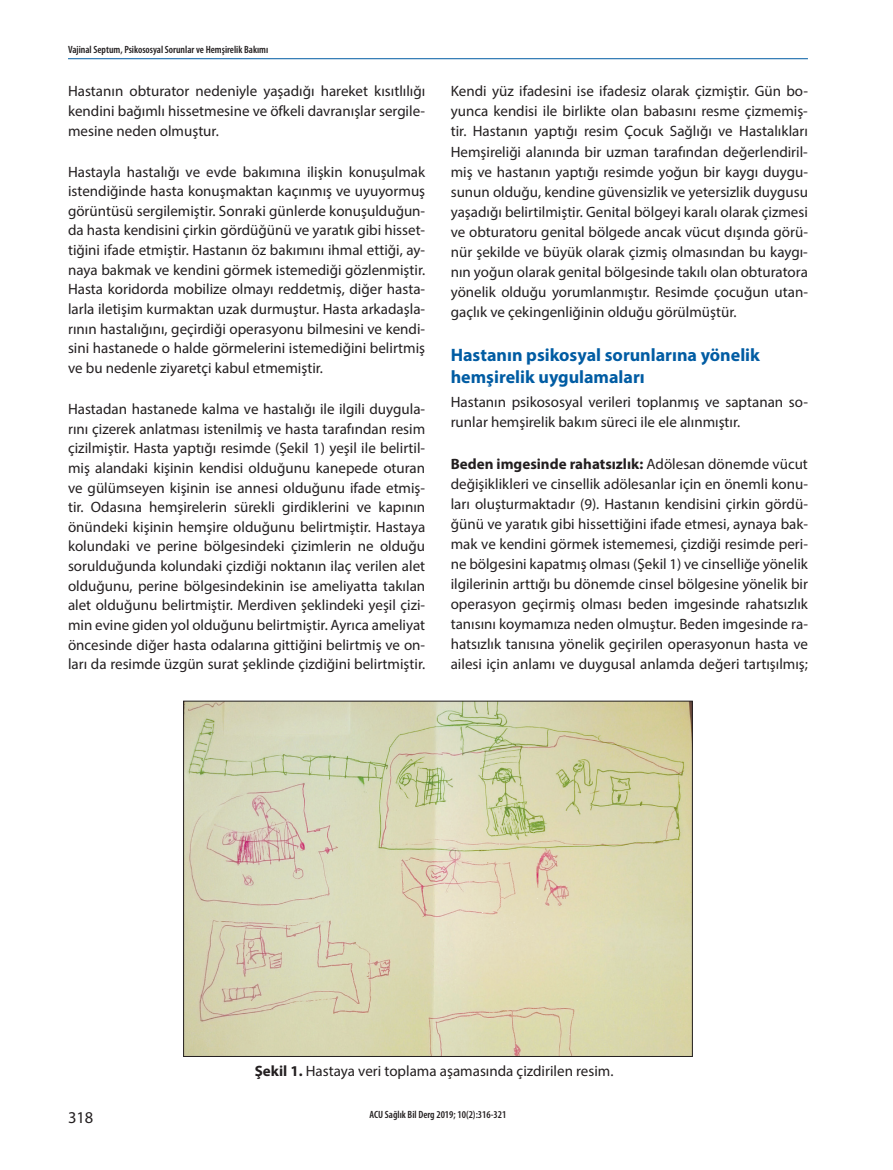
<style>
.page{position:relative;width:893px;height:1170px;background:#fff}
.page>*{position:absolute;margin:0;border:0;box-sizing:border-box;transform-origin:0 0}
.t1{font:700 18px/22.2px "Myriad Pro";color:#015ca3}
.t2{font:16.5px "Myriad Pro";color:#231f20}
.t3{font:15px/19.6px "Myriad Pro";color:#231f20;text-align:justify}
.t4{font:600 condensed 10.5px "Myriad Pro";color:#231f20}
.s1{font-weight:700}
</style>
<div class="page">
<hr style="left:68px;top:58px;width:740px;height:1px;background:#015ca3">
<img style="left:185px;top:703px;width:505px;height:351px">
<p class="t4" style="left:68px;top:44px;width:202px">Vajinal Septum, Psikososyal Sorunlar ve Hemşirelik Bakımı</p>
<p class="t3" style="left:68px;top:81px;width:359px">Hastanın obturator nedeniyle yaşadığı hareket kısıtlılığı kendini bağımlı hissetmesine ve öfkeli davranışlar sergile&shy;mesine neden olmuştur.</p>
<p class="t3" style="left:68px;top:161px;width:359px">Hastayla hastalığı ve evde bakımına ilişkin konuşulmak istendiğinde hasta konuşmaktan kaçınmış ve uyuyormuş görüntüsü sergilemiştir. Sonraki günlerde konuşulduğun&shy;da hasta kendisini çirkin gördüğünü ve yaratık gibi hisset&shy;tiğini ifade etmiştir. Hastanın öz bakımını ihmal ettiği, ay&shy;naya bakmak ve kendini görmek istemediği gözlenmiştir.<br>Hasta koridorda mobilize olmayı reddetmiş, diğer hasta&shy;larla iletişim kurmaktan uzak durmuştur. Hasta arkadaşla&shy;rının hastalığını, geçirdiği operasyonu bilmesini ve kendi&shy;sini hastanede o halde görmelerini istemediğini belirtmiş ve bu nedenle ziyaretçi kabul etmemiştir.</p>
<p class="t3" style="left:68px;top:399px;width:359px">Hastadan hastanede kalma ve hastalığı ile ilgili duygula&shy;rını çizerek anlatması istenilmiş ve hasta tarafından resim çizilmiştir. Hasta yaptığı resimde (Şekil 1) yeşil ile belirtil&shy;miş alandaki kişinin kendisi olduğunu kanepede oturan ve gülümseyen kişinin ise annesi olduğunu ifade etmiş&shy;tir. Odasına hemşirelerin sürekli girdiklerini ve kapının önündeki kişinin hemşire olduğunu belirtmiştir. Hastaya kolundaki ve perine bölgesindeki çizimlerin ne olduğu sorulduğunda kolundaki çizdiği noktanın ilaç verilen alet olduğunu, perine bölgesindekinin ise ameliyatta takılan alet olduğunu belirtmiştir. Merdiven şeklindeki yeşil çizi&shy;min evine giden yol olduğunu belirtmiştir. Ayrıca ameliyat öncesinde diğer hasta odalarına gittiğini belirtmiş ve on&shy;ları da resimde üzgün surat şeklinde çizdiğini belirtmiştir.</p>
<p class="t3" style="left:451px;top:81px;width:359px;line-height:20.1px">Kendi yüz ifadesini ise ifadesiz olarak çizmiştir. Gün bo&shy;yunca kendisi ile birlikte olan babasını resme çizmemiş&shy;tir. Hastanın yaptığı resim Çocuk Sağlığı ve Hastalıkları Hemşireliği alanında bir uzman tarafından değerlendiril&shy;miş ve hastanın yaptığı resimde yoğun bir kaygı duygu&shy;sunun olduğu, kendine güvensizlik ve yetersizlik duygusu yaşadığı belirtilmiştir. Genital bölgeyi karalı olarak çizmesi ve obturatoru genital bölgede ancak vücut dışında görü&shy;nür şekilde ve büyük olarak çizmiş olmasından bu kaygı&shy;nın yoğun olarak genital bölgesinde takılı olan obturatora yönelik olduğu yorumlanmıştır. Resimde çocuğun utan&shy;gaçlık ve çekingenliğinin olduğu görülmüştür.</p>
<p class="t1" style="left:451px;top:343px;width:311px">Hastanın psikosyal sorunlarına yönelik hemşirelik uygulamaları</p>
<p class="t3" style="left:451px;top:392px;width:359px;line-height:20.1px">Hastanın psikososyal verileri toplanmış ve saptanan so&shy;runlar hemşirelik bakım süreci ile ele alınmıştır.</p>
<p class="t3" style="left:451px;top:453px;width:359px;line-height:20.1px"><span class="s1">Beden imgesinde rahatsızlık:</span> Adölesan dönemde vücut değişiklikleri ve cinsellik adölesanlar için en önemli konu&shy;ları oluşturmaktadır (9). Hastanın kendisini çirkin gördü&shy;ğünü ve yaratık gibi hissettiğini ifade etmesi, aynaya bak&shy;mak ve kendini görmek istememesi, çizdiği resimde peri&shy;ne bölgesini kapatmış olması (Şekil 1) ve cinselliğe yönelik ilgilerinin arttığı bu dönemde cinsel bölgesine yönelik bir operasyon geçirmiş olması beden imgesinde rahatsızlık tanısını koymamıza neden olmuştur. Beden imgesinde ra&shy;hatsızlık tanısına yönelik geçirilen operasyonun hasta ve ailesi için anlamı ve duygusal anlamda değeri tartışılmış;</p>
<p class="t3" style="left:255px;top:1061px;width:360px"><span class="s1">Şekil 1.</span> Hastaya veri toplama aşamasında çizdirilen resim.</p>
<p class="t2" style="left:68px;top:1106px;width:27px">318</p>
<p class="t4" style="left:369px;top:1108px;width:138px">ACU Sağlık Bil Derg 2019; 10(2):316-321</p>
</div>
